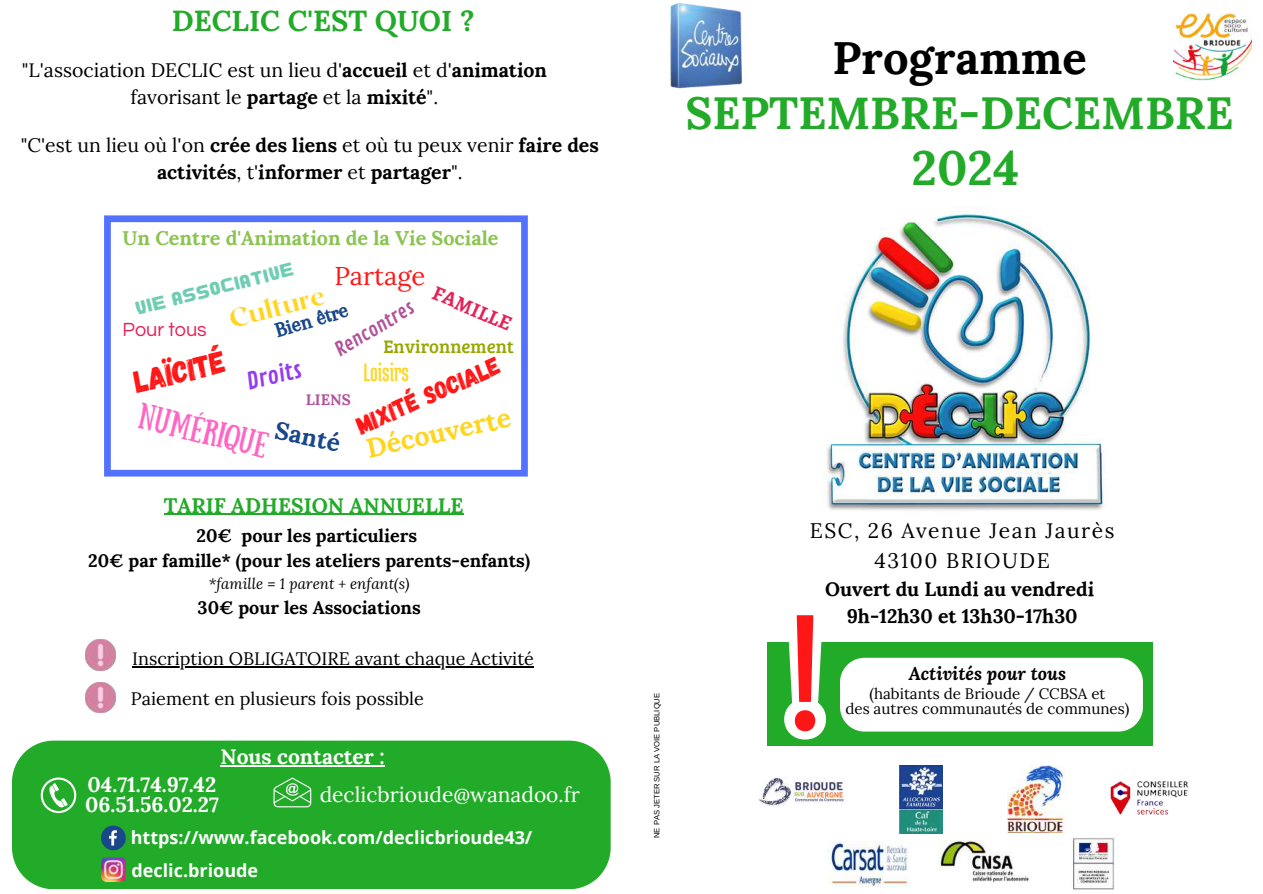
<style>
.page{position:relative;width:1263px;height:894px;background:#fff}
.page>*{position:absolute;margin:0;border:0;box-sizing:border-box;transform-origin:0 0}
.t1{font:700 48px "Lora";color:#22ab28}
.t2{font:700 45.3px "Lora";color:#000}
.t3{font:700 45px "Lora";color:#22ab28}
.t4{font:30.3px "Gagalin";color:#ff1616}
.t5{font:700 28.95px "Lora";color:#22ab28}
.t6{font:26.85px "Medula One";color:#ffd51e}
.t7{font:700 26.7px "Lora";color:#ffd51e}
.t8{font:25.65px "Sunday";color:#ff66c4}
.t9{font:25.65px "Lora";color:#ff1616}
.t10{font:800 25.65px "Roxborough CF";color:#ffd51e}
.t11{font:24.45px "Gagalin";color:#ff1616}
.t12{font:700 24.45px "Lora";color:#1a4789}
.t13{font:23.25px "Contrail One";color:#963bf1}
.t14{font:21px/29.2px "Lora";letter-spacing:.075em;color:#000;text-align:center}
.t15{font:700 21px/20.2px "Lora";color:#fefefe}
.t16{font:21px "Lora";color:#fefefe}
.t17{font:700 21px "Lora";color:#22ab28}
.t18{font:700 21px "Lora";color:#fff}
.t19{font:21px "CA Generated";color:#1a4789}
.t20{font:700 21px "Alegreya";color:#e52155}
.t21{font:700 19.8px "Lora";color:#8ac44f}
.t22{font:19.8px "Questrial";color:#e52155}
.t23{font:700 19.5px/27px "Lora";color:#000;text-align:center}
.t24{font:19.5px/27px "Lora";color:#000;text-align:center}
.t25{font:19.35px "Contrail One";color:#b1529a}
.t26{font:18.6px "Bree Serif";color:#95a800}
.t27{font:italic 700 18.15px "Lora";color:#000}
.t28{font:700 18px/24.8px "Lora";color:#000;text-align:center}
.t29{font:18px "Lora";color:#000}
.t30{font:700 18px "Open Sans";color:#fefefe}
.t31{font:500 16.35px "Cosmic Octo";color:#6fcdb3}
.t32{font:15.15px/14.7px "Lora";color:#000;text-align:center}
.t33{font:700 15.15px "Lora";color:#b1529a}
.t34{font:italic 15px "Lora";color:#000}
.t35{font:7.65px "Arimo";color:#000}
.s1{font-weight:700}
.s2{font-weight:400}
</style>
<div class="page">
<img style="left:823px;top:205px;width:282px;height:305px">
<img style="left:670px;top:2px;width:72px;height:87px">
<img style="left:1174px;top:13px;width:77px;height:68px">
<img style="left:1007px;top:765px;width:59px;height:67px">
<img style="left:899px;top:765px;width:44px;height:67px">
<img style="left:1110px;top:781px;width:79px;height:34px">
<img style="left:828px;top:841px;width:81px;height:44px">
<img style="left:758px;top:777px;width:86px;height:29px">
<img style="left:938px;top:840px;width:90px;height:43px">
<div style="left:767px;top:641px;width:385px;height:104px;background:#22ab28"></div>
<svg style="left:784px;top:615px;width:42px;height:124px"></svg>
<div style="left:840px;top:657px;width:303px;height:74px;background:#fff"></div>
<svg style="left:104px;top:215px;width:424px;height:261px"></svg>
<img style="left:86px;top:639px;width:30px;height:31px">
<hr style="left:132px;top:666px;width:402px;height:1px;background:#000">
<img style="left:86px;top:682px;width:30px;height:30px">
<hr style="left:164px;top:513px;width:299px;height:1px;background:#22ab28">
<div style="left:12px;top:740px;width:599px;height:149px;background:#22ab28"></div>
<svg style="left:101px;top:825px;width:25px;height:25px"></svg>
<svg style="left:41px;top:777px;width:35px;height:35px"></svg>
<svg style="left:273px;top:777px;width:38px;height:30px"></svg>
<hr style="left:220px;top:765px;width:165px;height:1px;background:#fff">
<img style="left:102px;top:857px;width:23px;height:23px">
<img style="left:1072px;top:837px;width:42px;height:51px">
<h3 class="t5" style="left:172px;top:2px;width:304px">DECLIC C'EST QUOI ?</h3>
<p class="t24" style="left:22px;top:57px;width:526px">"L'association DECLIC est un lieu d'<span class="s1">accueil</span> et d'<span class="s1">animation </span>favorisant le <span class="s1">partage</span> et la <span class="s1">mixité</span>".</p>
<p class="t23" style="left:21px;top:131px;width:580px"><span class="s2">"C'est un lieu où l'on</span> crée des liens <span class="s2">et où tu peux venir</span> faire des activités<span class="s2">, t'</span>informer <span class="s2">et</span> partager<span class="s2">".</span></p>
<p class="t21" style="left:123px;top:224px;width:378px">Un Centre d'Animation de la Vie Sociale</p>
<p class="t31" style="left:133px;top:299px;width:164px;rotate:-14deg">Vie associative</p>
<h3 class="t9" style="left:334px;top:259px;width:93px">Partage</h3>
<p class="t20" style="left:439px;top:278px;width:86px;rotate:23deg">FAMILLE</p>
<h3 class="t10" style="left:226px;top:302px;width:98px;rotate:-14deg">Culture</h3>
<p class="t25" style="left:330px;top:341px;width:90px;rotate:-31deg">Rencontres</p>
<p class="t33" style="left:306px;top:389px;width:47px">LIENS</p>
<p class="t19" style="left:273px;top:320px;width:76px;rotate:-17deg">Bien être</p>
<p class="t22" style="left:123px;top:320px;width:86px">Pour tous</p>
<p class="t26" style="left:383px;top:333px;width:132px">Environnement</p>
<h3 class="t6" style="left:363px;top:358px;width:47px">Loisirs</h3>
<h3 class="t7" style="left:363px;top:431px;width:149px;rotate:-12deg">Découverte</h3>
<h3 class="t4" style="left:130px;top:363px;width:95px;rotate:-13deg">laïcité</h3>
<p class="t11" style="left:351px;top:412px;width:156px;rotate:-24deg">Mixité sociale</p>
<p class="t13" style="left:243px;top:368px;width:57px;rotate:-14deg">Droits</p>
<h3 class="t8" style="left:143px;top:398px;width:133px;rotate:13deg">Numérique</h3>
<p class="t12" style="left:279px;top:414px;width:68px;rotate:12deg">Santé</p>
<p class="t17" style="left:164px;top:491px;width:301px">TARIF ADHESION ANNUELLE</p>
<p class="t28" style="left:88px;top:523px;width:443px">20€ pour les particuliers<br>20€ par famille* (pour les ateliers parents-enfants)</p>
<p class="t34" style="left:209px;top:573px;width:202px">*famille = 1 parent + enfant(s)</p>
<p class="t28" style="left:198px;top:594px;width:225px">30€ pour les Associations</p>
<p class="t29" style="left:132px;top:646px;width:403px">Inscription OBLIGATOIRE avant chaque Activité</p>
<p class="t29" style="left:131px;top:686px;width:294px">Paiement en plusieurs fois possible</p>
<p class="t18" style="left:220px;top:743px;width:166px">Nous contacter :</p>
<p class="t15" style="left:85px;top:773px;width:135px">04.71.74.97.42<br>06.51.56.02.27</p>
<p class="t30" style="left:131px;top:825px;width:403px">https://www.facebook.com/declicbrioude43/</p>
<p class="t16" style="left:320px;top:780px;width:262px">declicbrioude@wanadoo.fr</p>
<p class="t30" style="left:132px;top:857px;width:128px">declic.brioude</p>
<h2 class="t2" style="left:832px;top:28px;width:256px">Programme</h2>
<h3 class="t3" style="left:685px;top:84px;width:550px">SEPTEMBRE-DECEMBRE</h3>
<h1 class="t1" style="left:911px;top:137px;width:109px">2024</h1>
<p class="t35" style="left:652px;top:838px;width:147px;rotate:-90deg">NE PAS JETER SUR LA VOIE PUBLIQUE</p>
<p class="t14" style="left:810px;top:516px;width:306px">ESC, 26 Avenue Jean Jaurès<br>43100 BRIOUDE</p>
<p class="t23" style="left:825px;top:575px;width:270px">Ouvert du Lundi au vendredi<br>9h-12h30 et 13h30-17h30</p>
<p class="t27" style="left:909px;top:661px;width:159px">Activités pour tous</p>
<p class="t32" style="left:845px;top:686px;width:286px">(habitants de Brioude / CCBSA et<br>des autres communautés de communes)</p>
</div>
